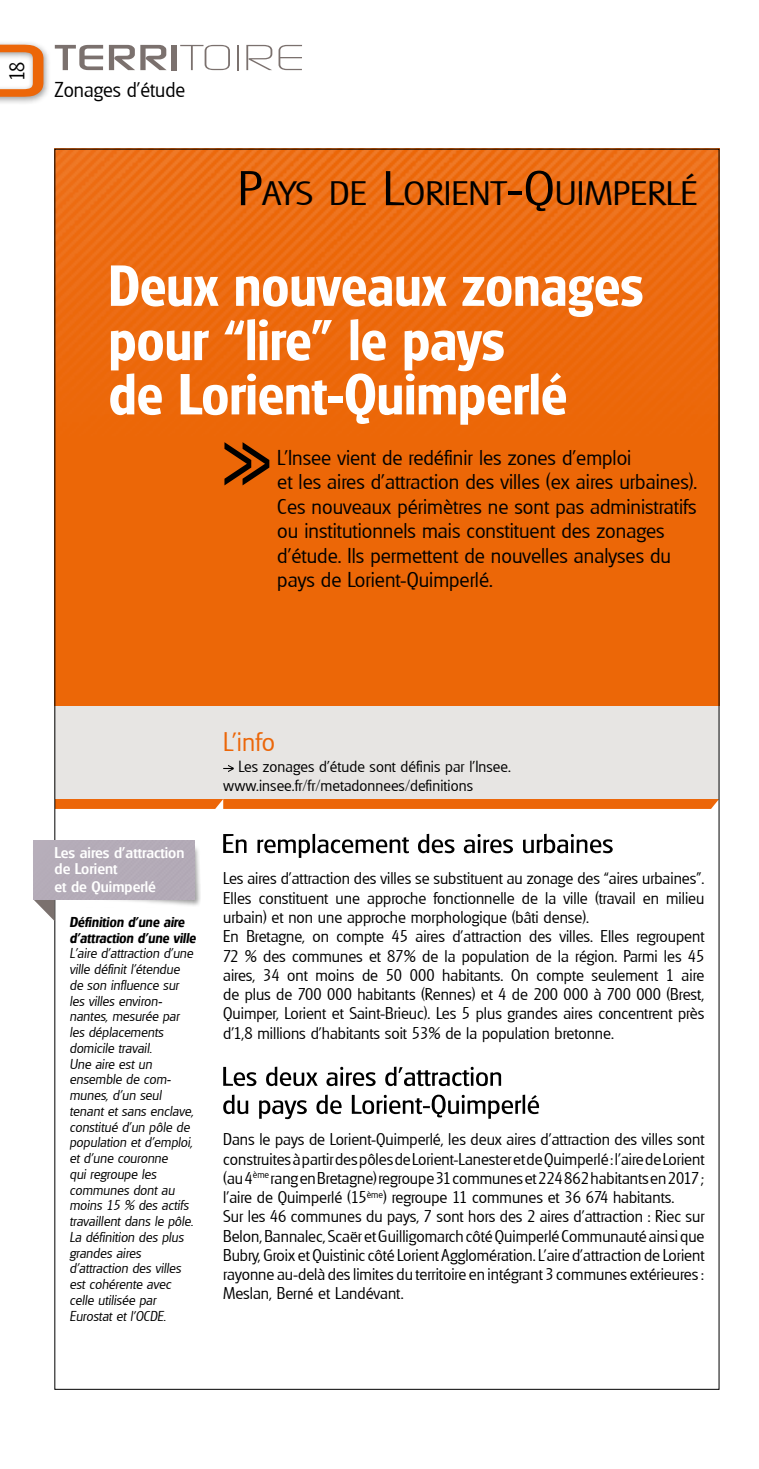
<style>
.page{position:relative;width:759px;height:1469px;background:#fff}
.page>*{position:absolute;margin:0;border:0;box-sizing:border-box;transform-origin:0 0}
.t1{font:600 56px/54.2px "Glasgow";color:#fff;scale:.95 1}
.t2{font:500 35px "Digital";color:#7b716e;scale:1.44 1}
.t3{font:300 33.07px "Glasgow";color:#000;scale:1.15 1}
.t4{font:300 26.25px "Glasgow";color:#ec6608}
.t5{font:300 21px/24.5px "Glasgow";color:#000}
.t6{font:300 21px "Glasgow";color:#000;scale:.96 1}
.t7{font:300 16.62px/19.2px "Glasgow";color:#000}
.t8{font:300 15.75px/19.2px "Glasgow";letter-spacing:.005em;color:#000}
.t9{font:500 15.05px/16.6px "Glasgow";color:#fff;scale:1.04 1}
.t10{font:italic 300 14px/15.8px "Glasgow";color:#000}
.t11{font:italic 600 14px/15.8px "Glasgow";color:#000}
.s1{font-weight:300}
.s2{font-size:47.25px}
</style>
<div class="page">
<div style="left:55px;top:706px;width:664px;height:93px;background:#e7e5e3"></div>
<svg style="left:57px;top:799px;width:660px;height:10px;background:#ec680b"></svg>
<img style="left:57px;top:151px;width:660px;height:555px">
<div style="left:0;top:40px;width:50px;height:65px;background:#000;opacity:.4"></div>
<svg style="left:0;top:45px;width:43px;height:52px"></svg>
<svg style="left:223px;top:833px;width:390px;height:25px"></svg>
<svg style="left:223px;top:1066px;width:278px;height:20px"></svg>
<svg style="left:223px;top:1094px;width:316px;height:25px"></svg>
<svg style="left:223px;top:765px;width:11px;height:7px"></svg>
<svg style="left:224px;top:442px;width:45px;height:43px;background:#984204"></svg>
<div style="left:33px;top:841px;width:168px;height:67px;background:#000;opacity:.4"></div>
<svg style="left:33px;top:899px;width:161px;height:22px"></svg>
<div style="left:33px;top:840px;width:162px;height:59px;background:#b4abb8"></div>
<p class="t6" style="left:3px;top:81px;width:22px;rotate:-90deg">18</p>
<h2 class="t2" style="left:55px;top:37px;width:175px">TERRI<span class="s1">TOIRE</span></h2>
<p class="t6" style="left:55px;top:75px;width:138px">Zonages d’étude</p>
<h3 class="t3" style="left:238px;top:171px;width:401px"><span class="s2">P</span>AYS DE <span class="s2">L</span>ORIENT<span class="s2">-Q</span>UIMPERLÉ</h3>
<h1 class="t1" style="left:109px;top:258px;width:565px">Deux nouveaux zonages pour “lire” le pays<br>de Lorient-Quimperlé</h1>
<p class="t5" style="left:277px;top:445px;width:422px">L’Insee vient de redéfinir les zones d’emploi<br>et les aires d’attraction des villes (ex aires urbaines).<br>Ces nouveaux périmètres ne sont pas administratifs ou institutionnels mais constituent des zonages d’étude. Ils permettent de nouvelles analyses du pays de Lorient-Quimperlé.</p>
<p class="t9" style="left:55px;top:843px;width:126px">Les aires d’attraction de Lorient</p>
<p class="t9" style="left:55px;top:878px;width:99px">et de Quimperlé</p>
<p class="t11" style="left:69px;top:913px;width:128px">Définition d’une aire d’attraction d’une ville</p>
<p class="t10" style="left:69px;top:945px;width:126px">L’aire d’attraction d’une ville définit l’étendue de son influence sur les villes environ&shy;nantes, mesurée par les déplacements domicile travail.<br>Une aire est un ensemble de com&shy;munes, d’un seul tenant et sans enclave, constitué d’un pôle de population et d’emploi, et d’une couronne<br>qui regroupe les communes dont au moins 15 % des actifs travaillent dans le pôle.<br>La définition des plus grandes aires d’attraction des villes est cohérente avec celle utilisée par<br>Eurostat et l’OCDE.</p>
<h3 class="t4" style="left:223px;top:724px;width:53px">L’info</h3>
<p class="t8" style="left:223px;top:756px;width:289px;text-indent:15px">Les zonages d’étude sont définis par l’Insee. www.insee.fr/fr/metadonnees/definitions</p>
<p class="t7" style="left:223px;top:868px;width:483px">Les aires d’attraction des villes se substituent au zonage des “aires urbaines”.<br>Elles constituent une approche fonctionnelle de la ville (travail en milieu urbain) et non une approche morphologique (bâti dense).<br>En Bretagne, on compte 45 aires d’attraction des villes. Elles regroupent 72 % des communes et 87% de la population de la région. Parmi les 45 aires, 34 ont moins de 50 000 habitants. On compte seulement 1 aire de plus de 700 000 habitants (Rennes) et 4 de 200 000 à 700 000 (Brest, Quimper, Lorient et Saint-Brieuc). Les 5 plus grandes aires concentrent près d’1,8 millions d’habitants soit 53% de la population bretonne.</p>
<p class="t7" style="left:223px;top:1129px;width:483px">Dans le pays de Lorient-Quimperlé, les deux aires d’attraction des villes sont construites à partir des pôles de Lorient-Lanester et de Quimperlé : l’aire de Lorient (au 4<sup>ème</sup> rang en Bretagne) regroupe 31 communes et 224 862 habitants en 2017 ; l’aire de Quimperlé (15<sup>ème</sup>) regroupe 11 communes et 36 674 habitants.<br>Sur les 46 communes du pays, 7 sont hors des 2 aires d’attraction : Riec sur Belon, Bannalec, Scaër et Guilligomarch côté Quimperlé Communauté ainsi que Bubry, Groix et Quistinic côté Lorient Agglomération. L’aire d’attraction de Lorient rayonne au-delà des limites du territoire en intégrant 3 communes extérieures :<br>Meslan, Berné et Landévant.</p>
</div>
